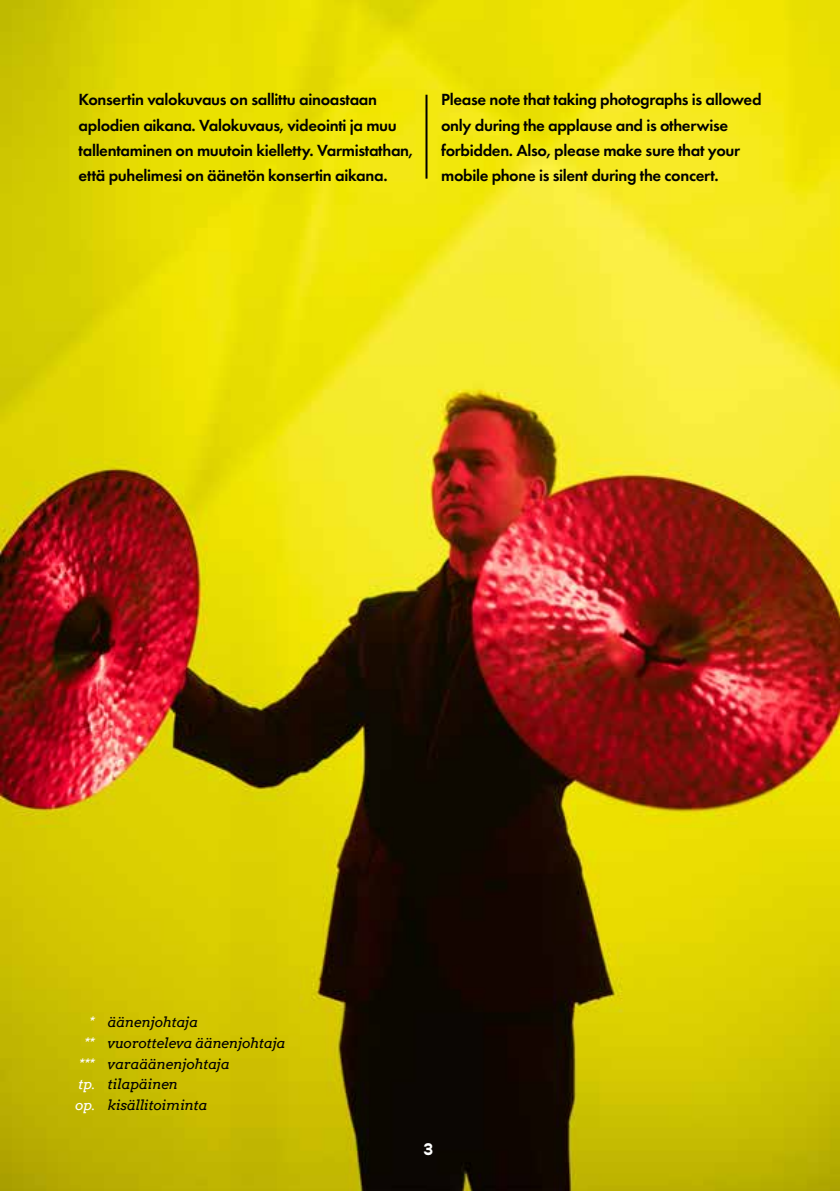
<style>
.page{position:relative;width:840px;height:1191px;background:#fff}
.page>*{position:absolute;margin:0;border:0;box-sizing:border-box;transform-origin:0 0}
.t1{font:700 17px "Gopher";color:#fff}
.t2{font:600 16.8px/25.2px "Futura PT";letter-spacing:-.02em;color:#000}
.t3{font:italic 13.8px/20.8px "Arvo";letter-spacing:-.02em;color:#000}
.t4{font:italic 13.8px/20.8px "Arvo";color:#fff;text-align:right}
</style>
<div class="page">
<img style="left:0;top:0;width:839px;height:1191px">
<hr style="left:425px;top:95px;width:2px;height:84px;background:#000">
<p class="t2" style="left:79px;top:87px;width:336px">Konsertin valokuvaus on sallittu ainoastaan aplodien aikana. Valokuvaus, videointi ja muu tallentaminen on muutoin kielletty. Varmistathan, että puhelimesi on äänetön konsertin aikana.</p>
<p class="t2" style="left:441px;top:87px;width:322px">Please note that taking photographs is allowed only during the applause and is otherwise forbidden. Also, please make sure that your mobile phone is silent during the concert.</p>
<p class="t4" style="left:75px;top:1011px;width:22px">*<br>** *** tp. op.</p>
<p class="t3" style="left:108px;top:1011px;width:179px">äänenjohtaja vuorotteleva äänenjohtaja varaäänenjohtaja tilapäinen<br>kisällitoiminta</p>
<p class="t1" style="left:423px;top:1138px;width:11px">3</p>
</div>
